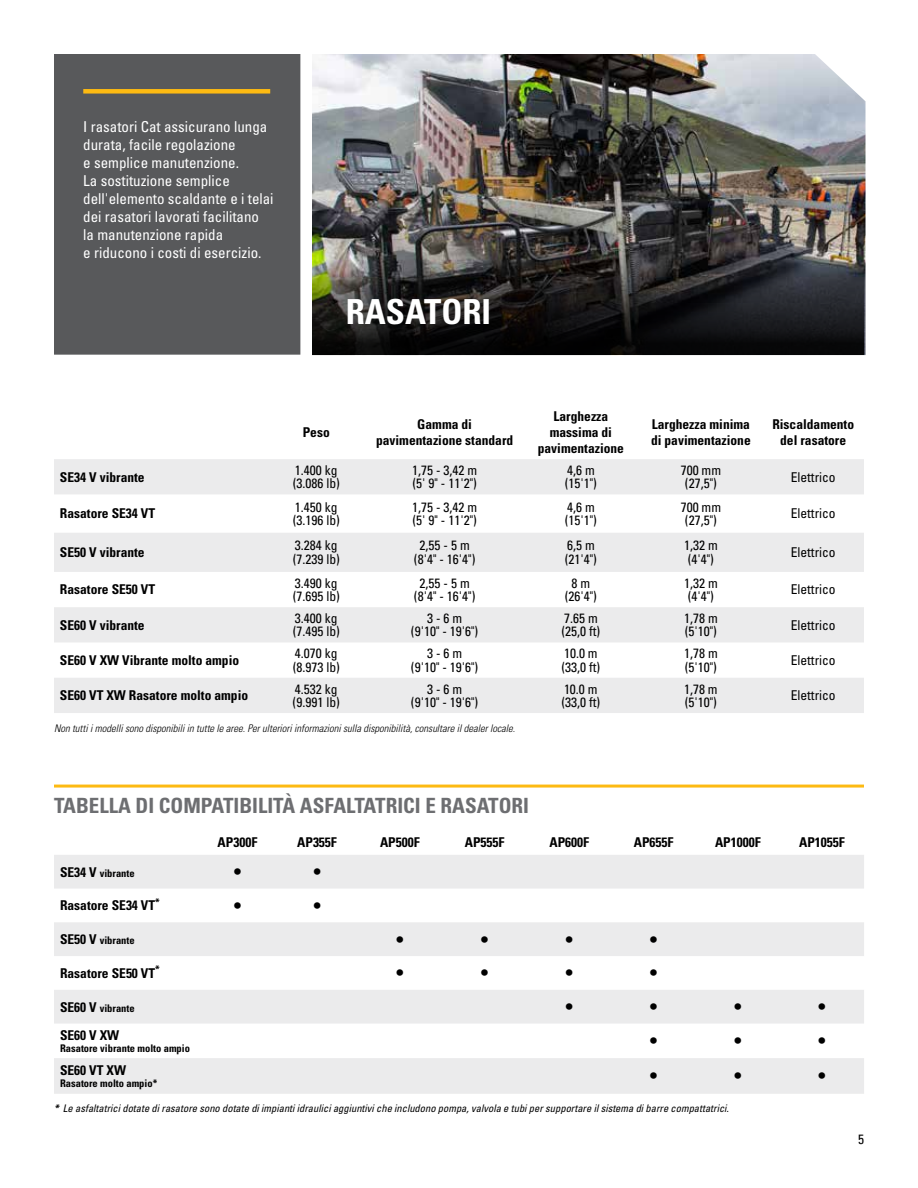
<style>
.page{position:relative;width:918px;height:1188px;background:#fff}
.page>*{position:absolute;margin:0;border:0;box-sizing:border-box;transform-origin:0 0}
.t1{font:700 condensed 34.5px "Univers LT Std";color:#fff}
.t2{font:700 condensed 21px "Univers LT Std";color:#6d6e71}
.t3{font:700 condensed 18px "Univers LT Std";color:#000}
.t4{font:condensed 15px/18px "Univers LT Std";color:#fff}
.t5{font:condensed 13.5px/13.5px "Univers LT Std";color:#000}
.t6{font:700 condensed 13.5px/16.2px "Univers LT Std";color:#000;text-align:center}
.t7{font:italic condensed 10.5px "Univers";color:#000}
.t8{font:italic 300 condensed 10.5px "Univers";color:#000}
.t9{font:700 condensed 10.5px "Univers LT Std";color:#000}
.s1{font-size:13.5px}
.s2{font-weight:700}
</style>
<div class="page">
<img style="left:312px;top:54px;width:554px;height:301px">
<img style="left:312px;top:111px;width:552px;height:244px">
<svg style="left:54px;top:855px;width:810px;height:239px;fill:#ebebec"></svg>
<svg style="left:54px;top:459px;width:810px;height:254px;fill:#ebebec"></svg>
<div style="left:54px;top:54px;width:246px;height:301px;background:#58595b"></div>
<div style="left:83px;top:89px;width:187px;height:5px;background:#fdba12"></div>
<hr style="left:54px;top:785px;width:810px;height:3px;background:#fdba12">
<p class="t4" style="left:83px;top:118px;width:192px">I rasatori Cat assicurano lunga durata, facile regolazione<br>e semplice manutenzione.<br>La sostituzione semplice dell'elemento scaldante e i telai dei rasatori lavorati facilitano<br>la manutenzione rapida<br>e riducono i costi di esercizio.</p>
<h1 class="t1" style="left:346px;top:291px;width:147px">RASATORI</h1>
<p class="t6" style="left:303px;top:424px;width:28px">Peso</p>
<p class="t6" style="left:376px;top:416px;width:139px">Gamma di pavimentazione standard</p>
<p class="t6" style="left:538px;top:408px;width:88px">Larghezza massima di pavimentazione</p>
<p class="t6" style="left:651px;top:416px;width:101px;text-align:left">Larghezza minima di pavimentazione</p>
<p class="t6" style="left:772px;top:416px;width:83px">Riscaldamento del rasatore</p>
<p class="t6" style="left:60px;top:469px;width:86px">SE34 V vibrante</p>
<p class="t5" style="left:293px;top:463px;width:49px">1.400 kg (3.086 lb)</p>
<p class="t5" style="left:412px;top:463px;width:67px">1,75 - 3,42 m (5' 9" - 11'2")</p>
<p class="t5" style="left:565px;top:463px;width:34px">4,6 m (15'1")</p>
<p class="t5" style="left:681px;top:463px;width:42px;text-align:center">700 mm (27,5")</p>
<p class="t5" style="left:791px;top:470px;width:46px">Elettrico</p>
<p class="t6" style="left:60px;top:506px;width:97px">Rasatore SE34 VT</p>
<p class="t5" style="left:293px;top:500px;width:49px">1.450 kg (3.196 lb)</p>
<p class="t5" style="left:412px;top:500px;width:67px">1,75 - 3,42 m (5' 9" - 11'2")</p>
<p class="t5" style="left:565px;top:500px;width:34px">4,6 m (15'1")</p>
<p class="t5" style="left:681px;top:500px;width:42px;text-align:center">700 mm (27,5")</p>
<p class="t5" style="left:791px;top:507px;width:46px">Elettrico</p>
<p class="t6" style="left:60px;top:544px;width:86px">SE50 V vibrante</p>
<p class="t5" style="left:293px;top:539px;width:49px">3.284 kg (7.239 lb)</p>
<p class="t5" style="left:414px;top:539px;width:63px;text-align:center">2,55 - 5 m (8'4" - 16'4")</p>
<p class="t5" style="left:565px;top:539px;width:34px">6,5 m (21'4")</p>
<p class="t5" style="left:684px;top:539px;width:35px">1,32 m (4'4")</p>
<p class="t5" style="left:791px;top:545px;width:46px">Elettrico</p>
<p class="t6" style="left:60px;top:582px;width:97px">Rasatore SE50 VT</p>
<p class="t5" style="left:293px;top:576px;width:49px">3.490 kg (7.695 lb)</p>
<p class="t5" style="left:414px;top:576px;width:63px;text-align:center">2,55 - 5 m (8'4" - 16'4")</p>
<p class="t5" style="left:565px;top:576px;width:34px;text-align:center">8 m (26'4")</p>
<p class="t5" style="left:684px;top:576px;width:35px">1,32 m (4'4")</p>
<p class="t5" style="left:791px;top:583px;width:46px">Elettrico</p>
<p class="t6" style="left:60px;top:617px;width:86px">SE60 V vibrante</p>
<p class="t5" style="left:293px;top:611px;width:49px">3.400 kg (7.495 lb)</p>
<p class="t5" style="left:411px;top:611px;width:69px;text-align:center">3 - 6 m<br>(9'10" - 19'6")</p>
<p class="t5" style="left:561px;top:611px;width:40px">7.65 m (25,0 ft)</p>
<p class="t5" style="left:684px;top:611px;width:35px">1,78 m (5'10")</p>
<p class="t5" style="left:791px;top:618px;width:46px">Elettrico</p>
<p class="t6" style="left:60px;top:652px;width:181px">SE60 V XW Vibrante molto ampio</p>
<p class="t5" style="left:293px;top:647px;width:49px">4.070 kg (8.973 lb)</p>
<p class="t5" style="left:411px;top:647px;width:69px;text-align:center">3 - 6 m<br>(9'10" - 19'6")</p>
<p class="t5" style="left:561px;top:647px;width:40px">10.0 m (33,0 ft)</p>
<p class="t5" style="left:684px;top:647px;width:35px">1,78 m (5'10")</p>
<p class="t5" style="left:791px;top:653px;width:46px">Elettrico</p>
<p class="t6" style="left:60px;top:687px;width:190px">SE60 VT XW Rasatore molto ampio</p>
<p class="t5" style="left:293px;top:682px;width:49px">4.532 kg (9.991 lb)</p>
<p class="t5" style="left:411px;top:682px;width:69px;text-align:center">3 - 6 m<br>(9'10" - 19'6")</p>
<p class="t5" style="left:561px;top:682px;width:40px">10.0 m (33,0 ft)</p>
<p class="t5" style="left:684px;top:682px;width:35px">1,78 m (5'10")</p>
<p class="t5" style="left:791px;top:689px;width:46px">Elettrico</p>
<p class="t8" style="left:54px;top:722px;width:463px">Non tutti i modelli sono disponibili in tutte le aree. Per ulteriori informazioni sulla disponibilità, consultare il dealer locale.</p>
<h2 class="t2" style="left:54px;top:793px;width:477px">TABELLA DI COMPATIBILITÀ ASFALTATRICI E RASATORI</h2>
<p class="t6" style="left:218px;top:834px;width:41px">AP300F</p>
<p class="t6" style="left:297px;top:834px;width:41px">AP355F</p>
<p class="t6" style="left:380px;top:834px;width:41px">AP500F</p>
<p class="t6" style="left:465px;top:834px;width:41px">AP555F</p>
<p class="t6" style="left:550px;top:834px;width:41px">AP600F</p>
<p class="t6" style="left:634px;top:834px;width:41px">AP655F</p>
<p class="t6" style="left:715px;top:834px;width:47px">AP1000F</p>
<p class="t6" style="left:799px;top:834px;width:47px">AP1055F</p>
<p class="t9" style="left:60px;top:866px;width:76px"><span class="s1">SE34 V</span> vibrante</p>
<h3 class="t3" style="left:234px;top:861px;width:9px">•</h3>
<h3 class="t3" style="left:313px;top:861px;width:9px">•</h3>
<p class="t6" style="left:60px;top:897px;width:101px">Rasatore SE34 VT<sup>*</sup></p>
<h3 class="t3" style="left:234px;top:895px;width:9px">•</h3>
<h3 class="t3" style="left:313px;top:895px;width:9px">•</h3>
<p class="t9" style="left:60px;top:934px;width:76px"><span class="s1">SE50 V</span> vibrante</p>
<h3 class="t3" style="left:396px;top:928px;width:9px">•</h3>
<h3 class="t3" style="left:481px;top:928px;width:9px">•</h3>
<h3 class="t3" style="left:566px;top:928px;width:9px">•</h3>
<h3 class="t3" style="left:650px;top:928px;width:9px">•</h3>
<p class="t6" style="left:60px;top:965px;width:101px">Rasatore SE50 VT<sup>*</sup></p>
<h3 class="t3" style="left:396px;top:962px;width:9px">•</h3>
<h3 class="t3" style="left:481px;top:962px;width:9px">•</h3>
<h3 class="t3" style="left:566px;top:962px;width:9px">•</h3>
<h3 class="t3" style="left:650px;top:962px;width:9px">•</h3>
<p class="t9" style="left:60px;top:1001px;width:76px"><span class="s1">SE60 V</span> vibrante</p>
<h3 class="t3" style="left:566px;top:996px;width:9px">•</h3>
<h3 class="t3" style="left:650px;top:996px;width:9px">•</h3>
<h3 class="t3" style="left:734px;top:996px;width:9px">•</h3>
<h3 class="t3" style="left:818px;top:996px;width:9px">•</h3>
<p class="t6" style="left:60px;top:1027px;width:61px">SE60 V XW</p>
<p class="t9" style="left:60px;top:1042px;width:132px">Rasatore vibrante molto ampio</p>
<h3 class="t3" style="left:650px;top:1030px;width:9px">•</h3>
<h3 class="t3" style="left:734px;top:1030px;width:9px">•</h3>
<h3 class="t3" style="left:818px;top:1030px;width:9px">•</h3>
<p class="t6" style="left:60px;top:1062px;width:68px">SE60 VT XW</p>
<p class="t9" style="left:60px;top:1077px;width:99px">Rasatore molto ampio*</p>
<h3 class="t3" style="left:650px;top:1065px;width:9px">•</h3>
<h3 class="t3" style="left:734px;top:1065px;width:9px">•</h3>
<h3 class="t3" style="left:818px;top:1065px;width:9px">•</h3>
<p class="t7" style="left:54px;top:1101px;width:676px"><span class="s2">*</span> Le asfaltatrici dotate di rasatore sono dotate di impianti idraulici aggiuntivi che includono pompa, valvola e tubi per supportare il sistema di barre compattatrici.</p>
<p class="t5" style="left:858px;top:1132px;width:7px">5</p>
</div>
